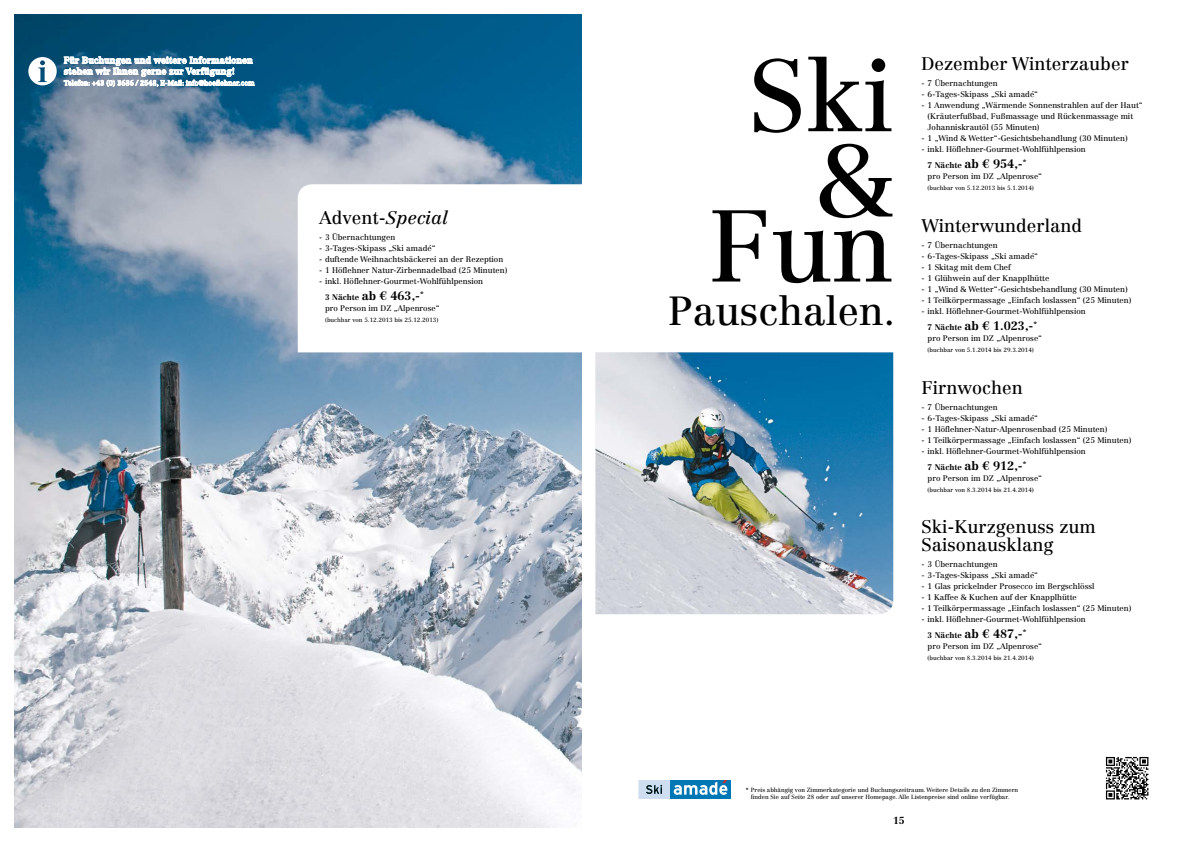
<style>
.page{position:relative;width:1191px;height:842px;background:#fff}
.page>*{position:absolute;margin:0;border:0;box-sizing:border-box;transform-origin:0 0}
.t1{font:100px/85.3px "Centennial LT Std";color:#000;text-align:right}
.t2{font:40px "Centennial LT Std";color:#000}
.t3{font:18px/18px "Centennial LT Std";color:#000}
.t4{font:700 12px "Centennial LT Std";color:#000}
.t5{font:700 10px "Centennial LT Std";color:#000}
.t6{font:700 9px/11px "Centennial LT Std";color:#fff}
.t7{font:8px/11px "Centennial LT Std";color:#000}
.t8{font:6px/7px "Centennial LT Std";color:#000}
.s1{font-size:8px}
.s2{font-style:italic}
.s3{font-weight:700}
</style>
<div class="page">
<img style="left:14px;top:14px;width:567px;height:814px">
<svg style="left:64px;top:57px;width:190px;height:29px"></svg>
<svg style="left:28px;top:57px;width:29px;height:28px"></svg>
<svg style="left:638px;top:780px;width:93px;height:19px;background:#6ca9cd"></svg>
<svg style="left:298px;top:184px;width:284px;height:168px"></svg>
<svg style="left:1106px;top:757px;width:42px;height:42px"></svg>
<img style="left:595px;top:352px;width:298px;height:262px">
<p class="t6" style="left:64px;top:55px;width:190px">Für Buchungen und weitere Informationen stehen wir Ihnen gerne zur Verfügung!</p>
<h3 class="t3" style="left:921px;top:55px;width:209px">Dezember Winterzauber</h3>
<p class="t7" style="left:921px;top:78px;width:78px">- 7 Übernachtungen</p>
<p class="t7" style="left:921px;top:89px;width:118px">- 6-Tages-Skipass „Ski amadé“</p>
<p class="t7" style="left:927px;top:100px;width:217px;text-indent:-6px">- 1 Anwendung „Wärmende Sonnenstrahlen auf der Haut“ (Kräuterfußbad, Fußmassage und Rückenmassage mit<br>Johanniskrautöl (55 Minuten)</p>
<p class="t7" style="left:921px;top:133px;width:208px">- 1 „Wind &amp; Wetter“-Gesichtsbehandlung (30 Minuten)</p>
<p class="t7" style="left:921px;top:144px;width:166px">- inkl. Höflehner-Gourmet-Wohlfühlpension</p>
<h3 class="t4" style="left:927px;top:157px;width:100px"><span class="s1">7 Nächte</span> ab € 954,-<sup>*</sup></h3>
<p class="t7" style="left:927px;top:171px;width:116px">pro Person im DZ „Alpenrose“</p>
<p class="t8" style="left:927px;top:185px;width:108px">(buchbar von 5.12.2013 bis 5.1.2014)</p>
<h3 class="t3" style="left:921px;top:217px;width:162px">Winterwunderland</h3>
<p class="t7" style="left:921px;top:240px;width:78px">- 7 Übernachtungen</p>
<p class="t7" style="left:921px;top:251px;width:118px">- 6-Tages-Skipass „Ski amadé“</p>
<p class="t7" style="left:921px;top:262px;width:91px">- 1 Skitag mit dem Chef</p>
<p class="t7" style="left:921px;top:273px;width:129px">- 1 Glühwein auf der Knapplhütte</p>
<p class="t7" style="left:921px;top:284px;width:208px">- 1 „Wind &amp; Wetter“-Gesichtsbehandlung (30 Minuten)</p>
<p class="t7" style="left:921px;top:295px;width:211px">- 1 Teilkörpermassage „Einfach loslassen“ (25 Minuten)</p>
<p class="t7" style="left:921px;top:306px;width:166px">- inkl. Höflehner-Gourmet-Wohlfühlpension</p>
<h3 class="t4" style="left:927px;top:318px;width:111px"><span class="s1">7 Nächte</span> ab € 1.023,-<sup>*</sup></h3>
<p class="t7" style="left:927px;top:333px;width:116px">pro Person im DZ „Alpenrose“</p>
<p class="t8" style="left:927px;top:346px;width:108px">(buchbar von 5.1.2014 bis 29.3.2014)</p>
<h3 class="t3" style="left:921px;top:378px;width:103px">Firnwochen</h3>
<p class="t7" style="left:921px;top:401px;width:78px">- 7 Übernachtungen</p>
<p class="t7" style="left:921px;top:412px;width:118px">- 6-Tages-Skipass „Ski amadé“</p>
<p class="t7" style="left:921px;top:423px;width:187px">- 1 Höflehner-Natur-Alpenrosenbad (25 Minuten)</p>
<p class="t7" style="left:921px;top:434px;width:211px">- 1 Teilkörpermassage „Einfach loslassen“ (25 Minuten)</p>
<p class="t7" style="left:921px;top:445px;width:166px">- inkl. Höflehner-Gourmet-Wohlfühlpension</p>
<h3 class="t4" style="left:927px;top:458px;width:100px"><span class="s1">7 Nächte</span> ab € 912,-<sup>*</sup></h3>
<p class="t7" style="left:927px;top:472px;width:116px">pro Person im DZ „Alpenrose“</p>
<p class="t8" style="left:927px;top:486px;width:108px">(buchbar von 8.3.2014 bis 21.4.2014)</p>
<h3 class="t3" style="left:921px;top:518px;width:176px">Ski-Kurzgenuss zum<br>Saisonausklang</h3>
<p class="t7" style="left:921px;top:559px;width:78px">- 3 Übernachtungen</p>
<p class="t7" style="left:921px;top:570px;width:118px">- 3-Tages-Skipass „Ski amadé“</p>
<p class="t7" style="left:921px;top:581px;width:174px">- 1 Glas prickelnder Prosecco im Bergschlössl</p>
<p class="t7" style="left:921px;top:592px;width:157px">- 1 Kaffee &amp; Kuchen auf der Knapplhütte</p>
<p class="t7" style="left:921px;top:603px;width:211px">- 1 Teilkörpermassage „Einfach loslassen“ (25 Minuten)</p>
<p class="t7" style="left:921px;top:614px;width:166px">- inkl. Höflehner-Gourmet-Wohlfühlpension</p>
<h3 class="t4" style="left:927px;top:627px;width:100px"><span class="s1">3 Nächte</span> ab € 487,-<sup>*</sup></h3>
<p class="t7" style="left:927px;top:641px;width:116px">pro Person im DZ „Alpenrose“</p>
<p class="t8" style="left:927px;top:655px;width:108px">(buchbar von 8.3.2014 bis 21.4.2014)</p>
<h1 class="t1" style="left:749px;top:54px;width:146px">Ski &amp;</h1>
<h3 class="t3" style="left:319px;top:209px;width:130px">Advent-<span class="s2">Special</span></h3>
<p class="t7" style="left:319px;top:232px;width:78px">- 3 Übernachtungen</p>
<p class="t7" style="left:319px;top:243px;width:118px">- 3-Tages-Skipass „Ski amadé“</p>
<p class="t7" style="left:319px;top:254px;width:186px">- duftende Weihnachtsbäckerei an der Rezeption</p>
<p class="t7" style="left:319px;top:265px;width:190px">- 1 Höflehner Natur-Zirbennadelbad (25 Minuten)</p>
<p class="t7" style="left:319px;top:276px;width:166px">- inkl. Höflehner-Gourmet-Wohlfühlpension</p>
<h3 class="t4" style="left:325px;top:289px;width:100px"><span class="s1">3 Nächte</span> ab € 463,-<sup>*</sup></h3>
<p class="t7" style="left:325px;top:303px;width:116px">pro Person im DZ „Alpenrose“</p>
<p class="t8" style="left:325px;top:316px;width:115px">(buchbar von 5.12.2013 bis 25.12.2013)</p>
<h1 class="t1" style="left:708px;top:204px;width:187px">Fun</h1>
<h2 class="t2" style="left:668px;top:287px;width:229px">Pauschalen.</h2>
<p class="t8" style="left:751px;top:786px;width:269px;text-indent:-5px"><span class="s3">*</span> Preis abhängig von Zimmerkategorie und Buchungszeitraum. Weitere Details zu den Zimmern finden Sie auf Seite 28 oder auf unserer Homepage. Alle Listenpreise sind online verfügbar.</p>
<p class="t5" style="left:893px;top:815px;width:13px">15</p>
</div>
